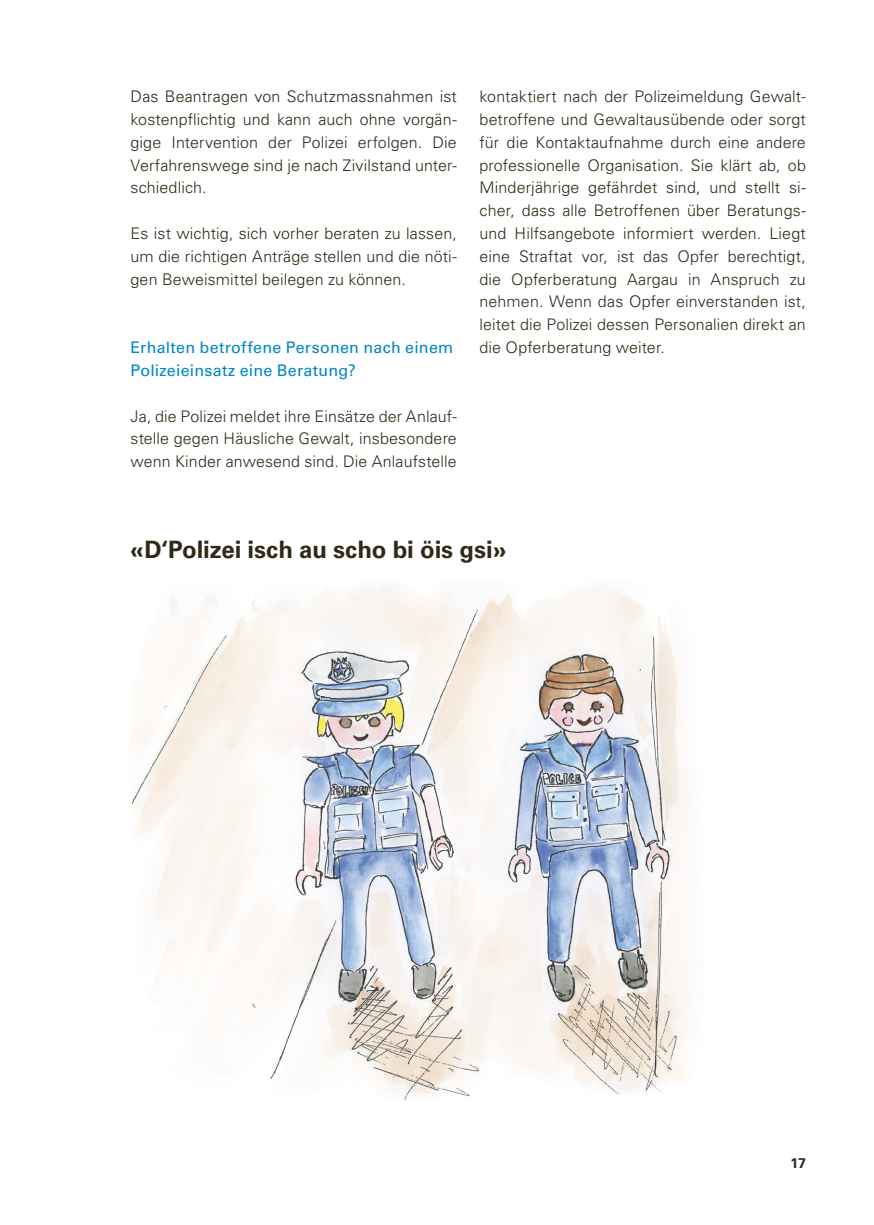
<style>
.page{position:relative;width:874px;height:1225px;background:#fff}
.page>*{position:absolute;margin:0;border:0;box-sizing:border-box;transform-origin:0 0}
.Quote_Schwarz{font:700 24px "Univers LT Std";letter-spacing:-.005em;color:#2f2a17}
.Grundtext{font:300 16px/22.8px "Univers LT Std";letter-spacing:.01em;color:#2f2a17;text-align:justify}
.Zwischentitel_Blau{font:16px/22.8px "Univers LT Std";letter-spacing:.015em;color:#0085c5}
.t1{font:700 14px "Univers LT Std";color:#2f2a17}
</style>
<div class="page">
<img style="left:131px;top:585px;width:566px;height:515px">
<p class="Grundtext" style="left:130px;top:85px;width:327px">Das Beantragen von Schutzmassnahmen ist kostenpflichtig und kann auch ohne vorgän&shy;gige Intervention der Polizei erfolgen. Die Verfahrenswege sind je nach Zivilstand unter&shy;schiedlich.</p>
<p class="Grundtext" style="left:130px;top:222px;width:327px">Es ist wichtig, sich vorher beraten zu lassen, um die richtigen Anträge stellen und die nöti&shy;gen Beweismittel beilegen zu können.</p>
<p class="Zwischentitel_Blau" style="left:130px;top:336px;width:324px">Erhalten betroffene Personen nach einem<br>Polizeieinsatz eine Beratung?</p>
<p class="Grundtext" style="left:130px;top:404px;width:327px">Ja, die Polizei meldet ihre Einsätze der Anlauf&shy;stelle gegen Häusliche Gewalt, insbesondere wenn Kinder anwesend sind. Die Anlaufstelle</p>
<p class="Grundtext" style="left:479px;top:85px;width:327px">kontaktiert nach der Polizeimeldung Gewalt&shy;betroffene und Gewaltausübende oder sorgt für die Kontaktaufnahme durch eine andere professionelle Organisation. Sie klärt ab, ob Minderjährige gefährdet sind, und stellt si&shy;cher, dass alle Betroffenen über Beratungs&shy;und Hilfsangebote informiert werden. Liegt eine Straftat vor, ist das Opfer berechtigt, die Opferberatung Aargau in Anspruch zu nehmen. Wenn das Opfer einverstanden ist, leitet die Polizei dessen Personalien direkt an die Opferberatung weiter.</p>
<p class="Quote_Schwarz" style="left:130px;top:536px;width:377px">«D‘Polizei isch au scho bi öis gsi»</p>
<p class="t1" style="left:790px;top:1155px;width:17px">17</p>
</div>
